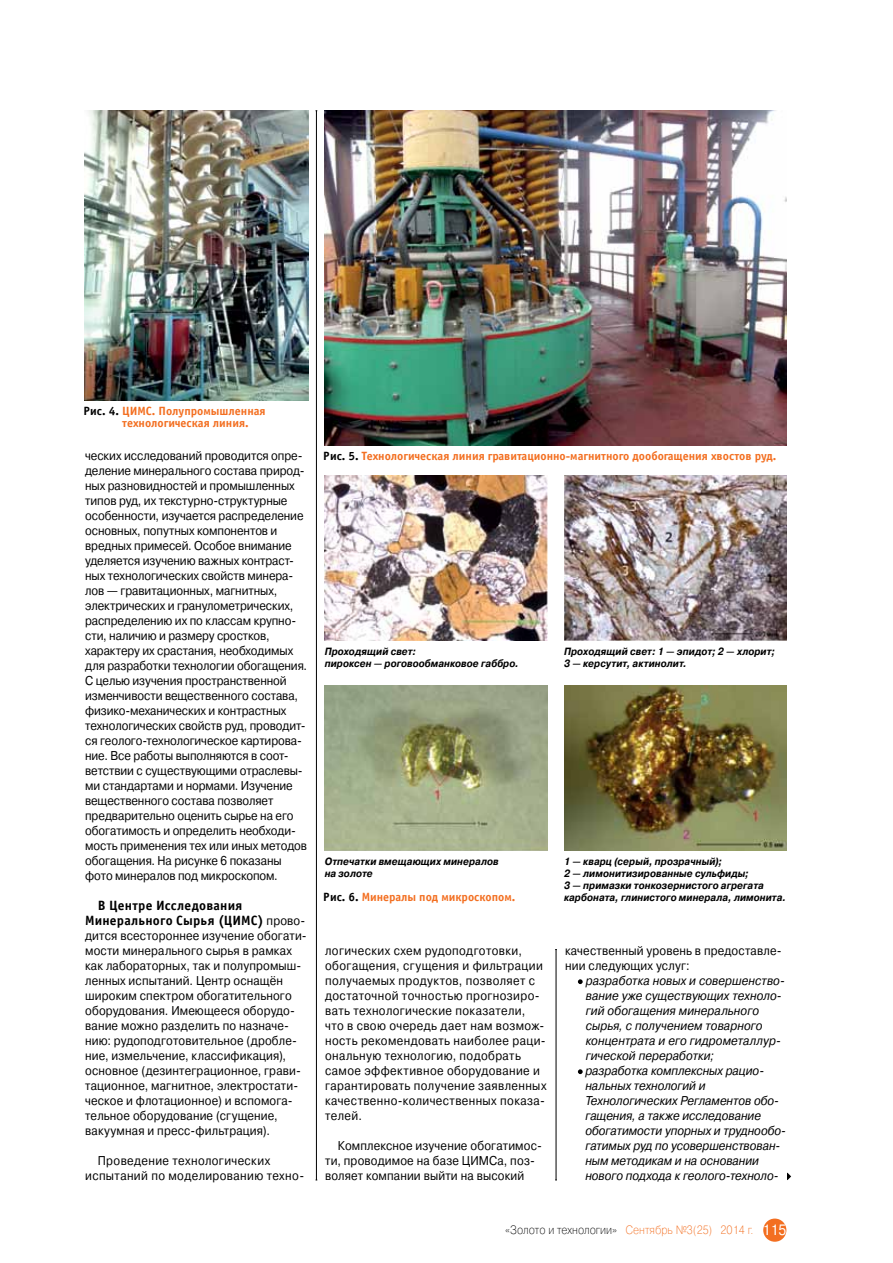
<style>
.page{position:relative;width:893px;height:1263px;background:#fff}
.page>*{position:absolute;margin:0;border:0;box-sizing:border-box;transform-origin:0 0}
.t1{font:700 13.5px/15px "Officina Sans PT";letter-spacing:.015em;color:#000}
.t2{font:12.75px/15px "Pragmatica C";letter-spacing:.01em;color:#000;scale:.9 1}
.t3{font:12.75px/15px "Pragmatica C";letter-spacing:.035em;color:#000;scale:.9 1}
.t4{font:italic 12.75px/15px "Pragmatica C";color:#000;scale:.9 1}
.t5{font:700 12px/12px "Officina Sans PT";color:#f36f21}
.t6{font:12px "Pragmatica Light C";color:#f36f21;scale:.9 1}
.t7{font:italic 700 10.5px/12px "Pragmatica C";letter-spacing:.01em;color:#000;scale:.9 1}
.s1{color:#000}
.s2{font-family:"Pragmatica C";font-weight:400;font-size:12.75px}
.s3{font-family:"Pragmatica C";font-size:15px;color:#fff}
</style>
<div class="page">
<div style="left:763px;top:1218px;width:23px;height:24px;background:#f36f21;border-radius:50%"></div>
<svg style="left:578px;top:979px;width:5px;height:5px"></svg>
<svg style="left:578px;top:1069px;width:5px;height:5px"></svg>
<hr style="left:316px;top:111px;width:1px;height:1069px;background:#000">
<hr style="left:556px;top:949px;width:1px;height:231px;background:#000">
<svg style="left:787px;top:1172px;width:4px;height:8px"></svg>
<img style="left:85px;top:111px;width:223px;height:289px">
<img style="left:325px;top:111px;width:462px;height:334px">
<img style="left:325px;top:475px;width:222px;height:166px">
<img style="left:325px;top:685px;width:222px;height:166px">
<img style="left:564px;top:475px;width:223px;height:166px">
<img style="left:564px;top:685px;width:223px;height:166px">
<p class="t5" style="left:122px;top:405px;width:145px;text-indent:-39px"><span class="s1">Рис. 4.</span> ЦИМС. Полупромышленная технологическая линия.</p>
<p class="t2" style="left:85px;top:448px;width:248px">ческих исследований проводится опре&shy;деление минерального состава природ&shy;ных разновидностей и промышленных типов руд, их текстурно-структурные особенности, изучается распределение основных, попутных компонентов и вредных примесей. Особое внимание уделяется изучению важных контраст&shy;ных технологических свойств минера&shy;лов — гравитационных, магнитных, электрических и гранулометрических, распределению их по классам крупно&shy;сти, наличию и размеру сростков, характеру их срастания, необходимых для разработки технологии обогащения.<br>С целью изучения пространственной изменчивости вещественного состава, физико-механических и контрастных технологических свойств руд, проводит&shy;ся геолого-технологическое картирова&shy;ние. Все работы выполняются в соот&shy;ветствии с существующими отраслевы&shy;ми стандартами и нормами. Изучение вещественного состава позволяет предварительно оценить сырье на его обогатимость и определить необходи&shy;мость применения тех или иных методов обогащения. На рисунке 6 показаны фото минералов под микроскопом.</p>
<p class="t1" style="left:85px;top:898px;width:222px;text-indent:13px">В Центре Исследования<br>Минерального Сырья (ЦИМС) <span class="s2">прово-</span></p>
<p class="t2" style="left:85px;top:928px;width:248px">дится всестороннее изучение обогати&shy;мости минерального сырья в рамках как лабораторных, так и полупромыш&shy;ленных испытаний. Центр оснащён широким спектром обогатительного оборудования. Имеющееся оборудо&shy;вание можно разделить по назначе&shy;нию: рудоподготовительное (дробле&shy;ние, измельчение, классификация), основное (дезинтеграционное, грави&shy;тационное, магнитное, электростати&shy;ческое и флотационное) и вспомога&shy;тельное оборудование (сгущение, вакуумная и пресс-фильтрация).</p>
<p class="t3" style="left:85px;top:1153px;width:245px;text-indent:13px">Проведение технологических испытаний по моделированию техно-</p>
<p class="t5" style="left:323px;top:450px;width:455px"><span class="s1">Рис. 5.</span> Технологическая линия гравитационно-магнитного дообогащения хвостов руд.</p>
<p class="t7" style="left:325px;top:645px;width:217px">Проходящий свет:<br>пироксен — роговообманковое габбро.</p>
<p class="t7" style="left:564px;top:645px;width:236px">Проходящий свет: 1 — эпидот; 2 — хлорит;<br>3 — керсутит, актинолит.</p>
<p class="t7" style="left:325px;top:855px;width:195px">Отпечатки вмещающих минералов на золоте</p>
<p class="t5" style="left:323px;top:891px;width:194px"><span class="s1">Рис. 6.</span> Минералы под микроскопом.</p>
<p class="t3" style="left:325px;top:943px;width:247px">логических схем рудоподготовки, обогащения, сгущения и фильтрации получаемых продуктов, позволяет с достаточной точностью прогнозиро&shy;вать технологические показатели, что в свою очередь дает нам возмож&shy;ность рекомендовать наиболее раци&shy;ональную технологию, подобрать самое эффективное оборудование и гарантировать получение заявленных качественно-количественных показа&shy;телей.</p>
<p class="t2" style="left:325px;top:1138px;width:242px;text-indent:13px">Комплексное изучение обогатимос&shy;ти, проводимое на базе ЦИМСа, поз&shy;воляет компании выйти на высокий</p>
<p class="t7" style="left:564px;top:856px;width:248px">1 — кварц (серый, прозрачный);<br>2 — лимонитизированные сульфиды;<br>3 — примазки тонкозернистого агрегата карбоната, глинистого минерала, лимонита.</p>
<p class="t2" style="left:565px;top:943px;width:242px">качественный уровень в предоставле&shy;нии следующих услуг:</p>
<p class="t4" style="left:585px;top:973px;width:225px">разработка новых и совершенство&shy;вание уже существующих техноло&shy;гий обогащения минерального сырья, с получением товарного концентрата и его гидрометаллур&shy;гической переработки;<br>разработка комплексных рацио&shy;нальных технологий и<br>Технологических Регламентов обо&shy;гащения, а также исследование обогатимости упорных и труднообо&shy;гатимых руд по усовершенствован&shy;ным методикам и на основании нового подхода к геолого-техноло-</p>
<p class="t6" style="left:505px;top:1223px;width:314px"><span class="s1">«Золото и технологии»</span> Сентябрь №3(25) 2014 г. <span class="s3">115</span></p>
</div>
